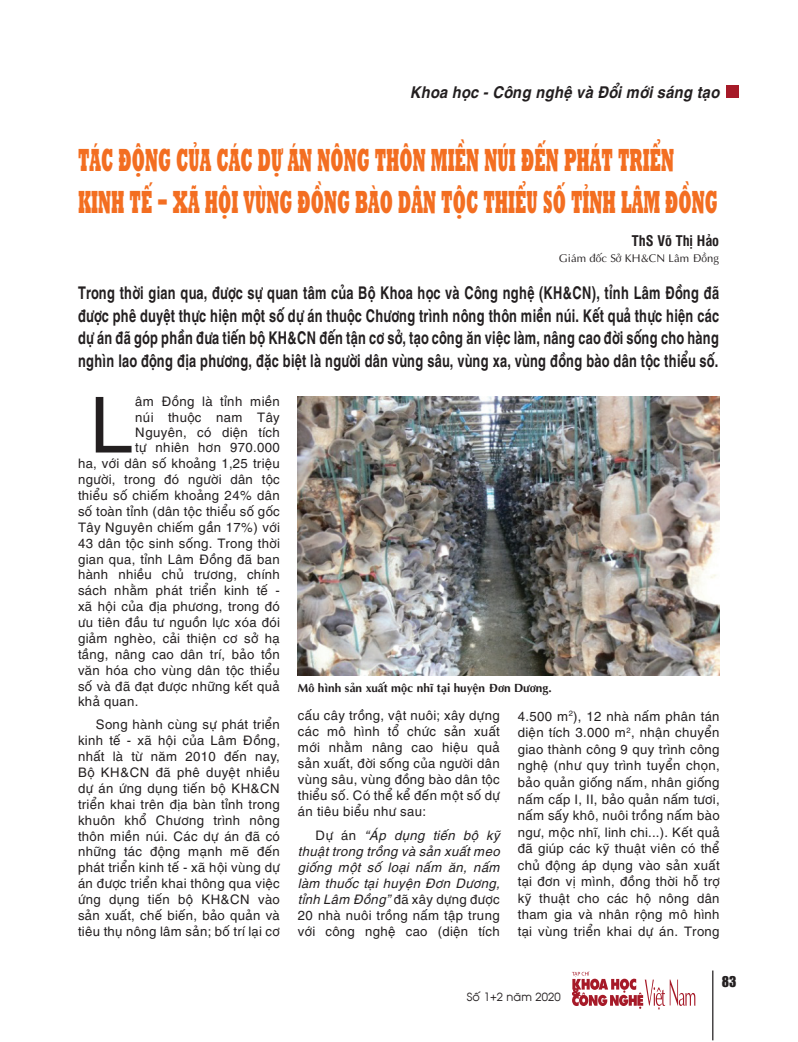
<style>
.page{position:relative;width:798px;height:1042px;background:#fff}
.page>*{position:absolute;margin:0;border:0;box-sizing:border-box;transform-origin:0 0}
.t1{font:77.38px "UTM Helve";color:#231f20}
.t2{font:32.5px/42.2px "UTM Rockwell";color:#f36e21;scale:.47 1}
.t3{font:700 17.5px/22.8px "UTM Helve";color:#231f20;text-align:justify;scale:.73 1}
.t4{font:italic 700 16.25px "UTM Helve";color:#231f20;scale:.9 1}
.t5{font:700 14.38px "UTM Swiss Condensed";color:#231f20}
.t6{font:13.75px "UTM Impact";color:#231f20}
.t7{font:13.12px/15.9px "UTM Helve";color:#231f20;text-align:justify}
.t8{font:italic 13.12px/16px "UTM Helve";color:#231f20;text-align:justify}
.t9{font:700 11.88px "UTM Aptima";color:#231f20}
.t10{font:11.25px "UTM Aptima";color:#231f20}
.t11{font:11.25px "VNI Avo";color:#231f20}
.s1{font-style:normal}
</style>
<div class="page">
<hr style="left:712px;top:970px;width:1px;height:70px;background:#231f20">
<svg style="left:572px;top:971px;width:123px;height:38px"></svg>
<div style="left:726px;top:86px;width:12px;height:12px;background:#a61a28"></div>
<img style="left:298px;top:397px;width:421px;height:278px">
<p class="t4" style="left:409px;top:79px;width:345px">khoa học - công nghệ và đổi mới sáng tạo</p>
<h2 class="t2" style="left:78px;top:137px;width:1361px">TÁC ĐỘNG CỦA CÁC DỰ ÁN NÔNG THÔN MIỀN NÚI ĐẾN PHÁT TRIỂN<br>KINH TẾ - XÃ HỘI VÙNG ĐỒNG BÀO DÂN TỘC THIỂU SỐ TỈNH LÂM ĐỒNG</h2>
<p class="t5" style="left:631px;top:229px;width:89px">ThS Võ Thị Hảo</p>
<p class="t10" style="left:558px;top:250px;width:162px">Giám đốc Sở KH &amp;CN Lâm Đồng</p>
<p class="t3" style="left:78px;top:279px;width:879px">Trong thời gian qua, được sự quan tâm của Bộ Khoa học và Công nghệ (KH&amp;CN), tỉnh Lâm Đồng đã được phê duyệt thực hiện một số dự án thuộc Chương trình nông thôn miền núi. Kết quả thực hiện các dự án đã góp phần đưa tiến bộ KH&amp;CN đến tận cơ sở, tạo công ăn việc làm, nâng cao đời sống cho hàng nghìn lao động địa phương, đặc biệt là người dân vùng sâu, vùng xa, vùng đồng bào dân tộc thiểu số.</p>
<h1 class="t1" style="left:90px;top:364px;width:47px">L</h1>
<p class="t7" style="left:135px;top:392px;width:146px">âm Đồng là tỉnh miền</p>
<p class="t7" style="left:135px;top:408px;width:146px">núi thuộc nam Tây</p>
<p class="t7" style="left:135px;top:423px;width:146px">Nguyên, có diện tích</p>
<p class="t7" style="left:135px;top:438px;width:146px">tự nhiên hơn 970.000</p>
<p class="t7" style="left:78px;top:454px;width:203px">ha, với dân số khoảng 1,25 triệu</p>
<p class="t7" style="left:78px;top:470px;width:203px">người, trong đó người dân tộc</p>
<p class="t7" style="left:78px;top:486px;width:203px">thiểu số chiếm khoảng 24% dân</p>
<p class="t7" style="left:78px;top:502px;width:203px">số toàn tỉnh (dân tộc thiểu số gốc</p>
<p class="t7" style="left:78px;top:518px;width:203px">Tây Nguyên chiếm gần 17%) với</p>
<p class="t7" style="left:78px;top:534px;width:203px">43 dân tộc sinh sống. Trong thời</p>
<p class="t7" style="left:78px;top:549px;width:203px">gian qua, tỉnh Lâm Đồng đã ban</p>
<p class="t7" style="left:78px;top:565px;width:203px">hành nhiều chủ trương, chính</p>
<p class="t7" style="left:78px;top:581px;width:203px">sách nhằm phát triển kinh tế -</p>
<p class="t7" style="left:78px;top:597px;width:203px">xã hội của địa phương, trong đó</p>
<p class="t7" style="left:78px;top:613px;width:203px">ưu tiên đầu tư nguồn lực xóa đói</p>
<p class="t7" style="left:78px;top:629px;width:203px">giảm nghèo, cải thiện cơ sở hạ</p>
<p class="t7" style="left:78px;top:645px;width:203px">tầng, nâng cao dân trí, bảo tồn</p>
<p class="t7" style="left:78px;top:661px;width:203px">văn hóa cho vùng dân tộc thiểu</p>
<p class="t7" style="left:78px;top:676px;width:203px">số và đã đạt được những kết quả</p>
<p class="t7" style="left:78px;top:692px;width:62px">khả quan.</p>
<p class="t7" style="left:78px;top:715px;width:203px;text-indent:18px">Song hành cùng sự phát triển kinh tế - xã hội của Lâm Đồng, nhất là từ năm 2010 đến nay, Bộ KH&amp;CN đã phê duyệt nhiều dự án ứng dụng tiến bộ KH&amp;CN triển khai trên địa bàn tỉnh trong khuôn khổ Chương trình nông thôn miền núi. Các dự án đã có những tác động mạnh mẽ đến phát triển kinh tế - xã hội vùng dự án được triển khai thông qua việc ứng dụng tiến bộ KH&amp;CN vào sản xuất, chế biến, bảo quản và tiêu thụ nông lâm sản; bố trí lại cơ</p>
<p class="t7" style="left:298px;top:706px;width:203px">cấu cây trồng, vật nuôi; xây dựng các mô hình tổ chức sản xuất mới nhằm nâng cao hiệu quả sản xuất, đời sống của người dân vùng sâu, vùng đồng bào dân tộc thiểu số. Có thể kể đến một số dự án tiêu biểu như sau:</p>
<p class="t9" style="left:298px;top:679px;width:255px">Mô hình sản xuất mộc nhĩ tại huyện Đơn Dương.</p>
<p class="t7" style="left:517px;top:706px;width:203px;line-height:16.5px">4.500 m<sup>2</sup>), 12 nhà nấm phân tán diện tích 3.000 m<sup>2</sup>, nhận chuyển giao thành công 9 quy trình công nghệ (như quy trình tuyển chọn, bảo quản giống nấm, nhân giống nấm cấp I, II, bảo quản nấm tươi, nấm sấy khô, nuôi trồng nấm bào ngư, mộc nhĩ, linh chi...). Kết quả đã giúp các kỹ thuật viên có thể chủ động áp dụng vào sản xuất tại đơn vị mình, đồng thời hỗ trợ kỹ thuật cho các hộ nông dân tham gia và nhân rộng mô hình tại vùng triển khai dự án. Trong</p>
<p class="t8" style="left:298px;top:825px;width:203px;text-indent:18px"><span class="s1">Dự án</span> “Áp dụng tiến bộ kỹ thuật trong trồng và sản xuất meo giống một số loại nấm ăn, nấm làm thuốc tại huyện Đơn Dương, tỉnh Lâm Đồng” <span class="s1">đã xây dựng được 20 nhà nuôi trồng nấm tập trung với công nghệ cao (diện tích</span></p>
<p class="t11" style="left:466px;top:987px;width:95px">Soá1+2 naêm 2020</p>
<p class="t6" style="left:721px;top:971px;width:16px">83</p>
</div>
